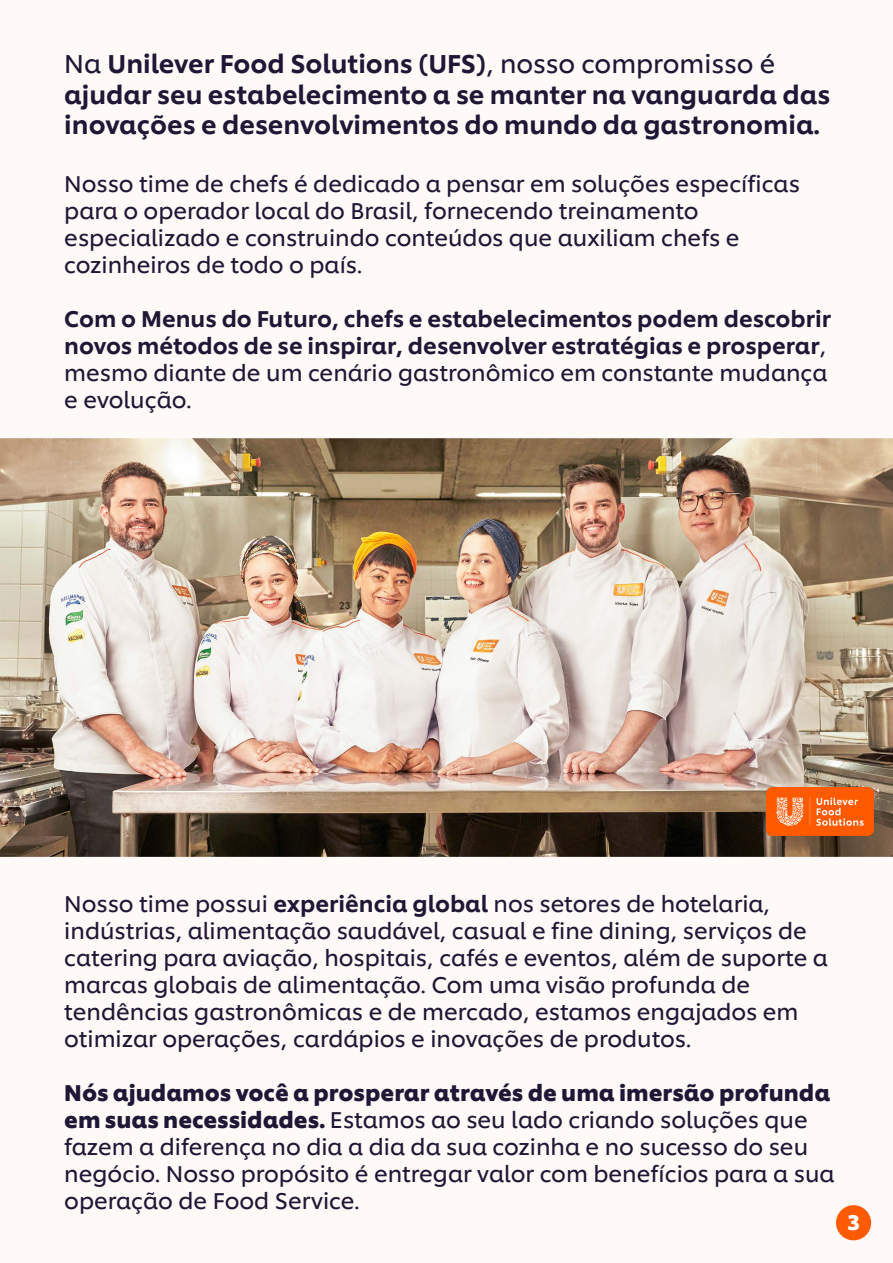
<style>
.page{position:relative;width:893px;height:1263px;background:#fff}
.page>*{position:absolute;margin:0;border:0;box-sizing:border-box;transform-origin:0 0}
.t1{font:500 25.5px/30.6px "Unilever Shilling";color:#1e1735}
.t2{font:22.5px/27px "Unilever Shilling";color:#1e1735}
.t3{font:500 22.5px/27px "Unilever Shilling";color:#1e1735}
.t4{font:700 21px "Unilever Shilling";color:#fff}
.s1{font-weight:400}
.s2{font-weight:500}
.s3{font-weight:700}
</style>
<div class="page">
<img style="left:0;top:438px;width:893px;height:803px">
<div style="left:836px;top:1205px;width:35px;height:35px;background:#ff5a04;border-radius:50%"></div>
<img style="left:767px;top:788px;width:106px;height:47px">
<p class="t1" style="left:64px;top:46px;width:767px"><span class="s1">Na</span> Unilever Food Solutions (UFS)<span class="s1">, nosso compromisso é </span>ajudar seu estabelecimento a se manter na vanguarda das inovações e desenvolvimentos do mundo da gastronomia.</p>
<p class="t2" style="left:64px;top:169px;width:737px">Nosso time de chefs é dedicado a pensar em soluções específicas para o operador local do Brasil, fornecendo treinamento especializado e construindo conteúdos que auxiliam chefs e cozinheiros de todo o país.</p>
<p class="t3" style="left:64px;top:303px;width:768px">Com o Menus do Futuro, chefs e estabelecimentos podem descobrir novos métodos de se inspirar, desenvolver estratégias e prosperar<span class="s1">, mesmo diante de um cenário gastronômico em constante mudança e evolução.</span></p>
<p class="t2" style="left:64px;top:888px;width:765px">Nosso time possui <span class="s2">experiência global</span> nos setores de hotelaria, indústrias, alimentação saudável, casual e fine dining, serviços de catering para aviação, hospitais, cafés e eventos, além de suporte a marcas globais de alimentação. Com uma visão profunda de tendências gastronômicas e de mercado, estamos engajados em otimizar operações, cardápios e inovações de produtos.</p>
<p class="t2" style="left:64px;top:1077px;width:772px"><span class="s3">Nós ajudamos você a prosperar através de uma imersão profunda em suas necessidades.</span> Estamos ao seu lado criando soluções que fazem a diferença no dia a dia da sua cozinha e no sucesso do seu negócio. Nosso propósito é entregar valor com benefícios para a sua operação de Food Service.</p>
<p class="t4" style="left:847px;top:1206px;width:14px">3</p>
</div>
